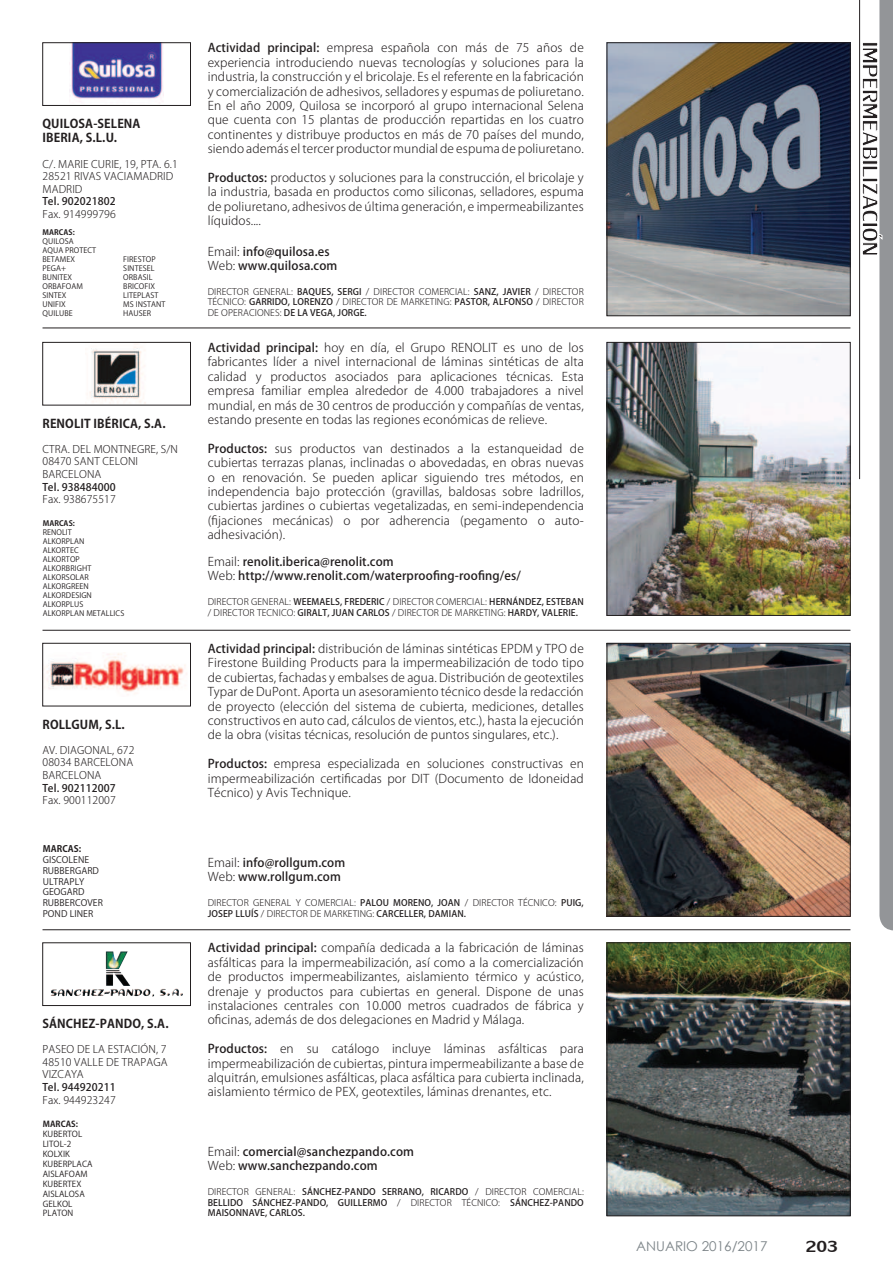
<style>
.page{position:relative;width:893px;height:1263px;background:#fff}
.page>*{position:absolute;margin:0;border:0;box-sizing:border-box;transform-origin:0 0}
.t1{font:24px "Lily UPC";color:#231f20}
.t2{font:13.5px "Century Gothic";color:#7b8387}
.t3{font:300 12px/14.4px "Koz Go Pro";letter-spacing:.01em;color:#231f20;text-align:justify}
.t4{font:500 12px/14.4px "Koz Go Pro";letter-spacing:.01em;color:#231f20}
.t5{font:700 12px/14.4px "Koz Go Pro";letter-spacing:.01em;color:#231f20}
.t6{font:300 10.5px/12.6px "Koz Go Pro";letter-spacing:.01em;color:#231f20}
.t7{font:500 10.5px "Koz Go Pro";letter-spacing:.01em;color:#231f20}
.t8{font:300 9px/10.5px "Koz Go Pro";letter-spacing:.01em;color:#231f20}
.t9{font:500 9px/10.5px "Koz Go Pro";letter-spacing:.01em;color:#231f20;text-align:justify}
.t10{font:9px/10.8px "Koz Go Pro";letter-spacing:.01em;color:#231f20}
.t11{font:700 9px "Koz Go Pro";letter-spacing:.01em;color:#231f20}
.t12{font:8.25px/9.9px "Koz Go Pro";letter-spacing:.01em;color:#231f20}
.t13{font:700 8.25px "Koz Go Pro";letter-spacing:.01em;color:#231f20}
.t14{font:7.5px/9px "Koz Go Pro";letter-spacing:.01em;color:#231f20}
.t15{font:700 7.5px "Koz Go Pro";letter-spacing:.01em;color:#231f20}
.s1{font-weight:500}
.s2{font-weight:300}
</style>
<div class="page">
<hr style="left:43px;top:328px;width:807px;height:1px;background:#231f20">
<hr style="left:43px;top:630px;width:807px;height:1px;background:#231f20">
<hr style="left:43px;top:929px;width:807px;height:1px;background:#231f20">
<img style="left:609px;top:344px;width:239px;height:270px">
<div style="left:607px;top:342px;width:243px;height:274px;border:1px solid #231f20"></div>
<img style="left:89px;top:344px;width:57px;height:59px">
<div style="left:43px;top:342px;width:148px;height:63px;border:1px solid #231f20"></div>
<img style="left:609px;top:645px;width:239px;height:269px">
<div style="left:607px;top:643px;width:243px;height:273px;border:1px solid #231f20"></div>
<img style="left:46px;top:653px;width:140px;height:39px">
<div style="left:43px;top:643px;width:148px;height:63px;border:1px solid #231f20"></div>
<img style="left:609px;top:944px;width:239px;height:270px">
<div style="left:607px;top:942px;width:243px;height:274px;border:1px solid #231f20"></div>
<img style="left:57px;top:951px;width:122px;height:46px">
<div style="left:43px;top:942px;width:148px;height:64px;border:1px solid #231f20"></div>
<img style="left:609px;top:45px;width:239px;height:269px">
<div style="left:607px;top:43px;width:243px;height:273px;border:1px solid #231f20"></div>
<img style="left:71px;top:45px;width:93px;height:57px">
<div style="left:43px;top:43px;width:148px;height:63px;border:1px solid #231f20"></div>
<svg style="left:862px;top:0;width:31px;height:930px"></svg>
<hr style="left:859px;top:0;width:1px;height:479px;background:#231f20">
<p class="t5" style="left:43px;top:117px;width:100px">QUILOSA-SELENA<br>IBERIA, S.L.U.</p>
<p class="t6" style="left:43px;top:157px;width:137px">C/. MARIE CURIE, 19, PTA. 6.1<br>28521 RIVAS VACIAMADRID<br>MADRID</p>
<p class="t7" style="left:43px;top:195px;width:75px">Tel. 902021802</p>
<p class="t6" style="left:43px;top:208px;width:75px">Fax. 914999796</p>
<p class="t15" style="left:43px;top:227px;width:34px">MARCAS:</p>
<p class="t14" style="left:43px;top:237px;width:55px">QUILOSA<br>AQUA PROTECT<br>BETAMEX<br>PEGA+<br>BUNITEX<br>ORBAFOAM<br>SINTEX<br>UNIFIX<br>QUILUBE</p>
<p class="t14" style="left:123px;top:255px;width:44px">FIRESTOP<br>SINTESEL<br>ORBASIL<br>BRICOFIX<br>LITEPLAST<br>MS INSTANT<br>HAUSER</p>
<p class="t5" style="left:43px;top:417px;width:125px">RENOLIT IBÉRICA, S.A.</p>
<p class="t6" style="left:43px;top:443px;width:137px">CTRA. DEL MONTNEGRE, S/N<br>08470 SANT CELONI<br>BARCELONA</p>
<p class="t7" style="left:43px;top:480px;width:75px">Tel. 938484000</p>
<p class="t6" style="left:43px;top:493px;width:75px">Fax. 938675517</p>
<p class="t15" style="left:43px;top:518px;width:34px">MARCAS:</p>
<p class="t14" style="left:43px;top:528px;width:83px">RENOLIT<br>ALKORPLAN<br>ALKORTEC<br>ALKORTOP<br>ALKORBRIGHT<br>ALKORSOLAR<br>ALKORGREEN<br>ALKORDESIGN<br>ALKORPLUS<br>ALKORPLAN METALLICS</p>
<p class="t5" style="left:43px;top:718px;width:84px">ROLLGUM, S.L.</p>
<p class="t6" style="left:43px;top:744px;width:93px;text-align:justify">AV. DIAGONAL, 672<br>08034 BARCELONA BARCELONA</p>
<p class="t7" style="left:43px;top:781px;width:75px">Tel. 902112007</p>
<p class="t6" style="left:43px;top:794px;width:75px">Fax. 900112007</p>
<p class="t11" style="left:43px;top:843px;width:40px">MARCAS:</p>
<p class="t10" style="left:43px;top:854px;width:62px">GISCOLENE<br>RUBBERGARD<br>ULTRAPLY<br>GEOGARD<br>RUBBERCOVER<br>POND LINER</p>
<p class="t5" style="left:43px;top:1017px;width:128px">SÁNCHEZ-PANDO, S.A.</p>
<p class="t6" style="left:43px;top:1043px;width:127px;text-align:justify">PASEO DE LA ESTACIÓN, 7<br>48510 VALLE DE TRAPAGA VIZCAYA</p>
<p class="t7" style="left:43px;top:1080px;width:75px">Tel. 944920211</p>
<p class="t6" style="left:43px;top:1093px;width:75px">Fax. 944923247</p>
<p class="t13" style="left:43px;top:1119px;width:37px">MARCAS:</p>
<p class="t12" style="left:43px;top:1129px;width:51px">KUBERTOL<br>LITOL-2<br>KOLXIK<br>KUBERPLACA<br>AISLAFOAM<br>KUBERTEX<br>AISLALOSA<br>GELKOL<br>PLATON</p>
<p class="t3" style="left:208px;top:41px;width:378px"><span class="s1">Actividad principal:</span> empresa española con más de 75 años de experiencia introduciendo nuevas tecnologías y soluciones para la industria, la construcción y el bricolaje. Es el referente en la fabricación y comercialización de adhesivos, selladores y espumas de poliuretano.<br>En el año 2009, Quilosa se incorporó al grupo internacional Selena que cuenta con 15 plantas de producción repartidas en los cuatro continentes y distribuye productos en más de 70 países del mundo, siendo además el tercer productor mundial de espuma de poliuretano.</p>
<p class="t3" style="left:208px;top:170px;width:378px"><span class="s1">Productos:</span> productos y soluciones para la construcción, el bricolaje y la industria, basada en productos como siliconas, selladores, espuma de poliuretano, adhesivos de última generación, e impermeabilizantes líquidos....</p>
<p class="t4" style="left:208px;top:245px;width:131px"><span class="s2">Email:</span> info@quilosa.es<br><span class="s2">Web:</span> www.quilosa.com</p>
<p class="t8" style="left:208px;top:286px;width:378px;text-align:justify">DIRECTOR GENERAL: <span class="s1">BAQUES, SERGI</span> / DIRECTOR COMERCIAL: <span class="s1">SANZ, JAVIER</span> / DIRECTOR TÉCNICO: <span class="s1">GARRIDO, LORENZO</span> / DIRECTOR DE MARKETING: <span class="s1">PASTOR, ALFONSO</span> / DIRECTOR DE OPERACIONES: <span class="s1">DE LA VEGA, JORGE.</span></p>
<p class="t3" style="left:208px;top:340px;width:378px"><span class="s1">Actividad principal:</span> hoy en día, el Grupo RENOLIT es uno de los fabricantes líder a nivel internacional de láminas sintéticas de alta calidad y productos asociados para aplicaciones técnicas. Esta empresa familiar emplea alrededor de 4.000 trabajadores a nivel mundial, en más de 30 centros de producción y compañías de ventas, estando presente en todas las regiones económicas de relieve.</p>
<p class="t3" style="left:208px;top:441px;width:378px"><span class="s1">Productos:</span> sus productos van destinados a la estanqueidad de cubiertas terrazas planas, inclinadas o abovedadas, en obras nuevas o en renovación. Se pueden aplicar siguiendo tres métodos, en independencia bajo protección (gravillas, baldosas sobre ladrillos, cubiertas jardines o cubiertas vegetalizadas, en semi-independencia (昀椀jaciones mecánicas) o por adherencia (pegamento o auto&shy;adhesivación).</p>
<p class="t4" style="left:208px;top:555px;width:315px"><span class="s2">Email:</span> renolit.iberica@renolit.com<br><span class="s2">Web:</span> http://www.renolit.com/waterproo昀椀ng-roo昀椀ng/es/</p>
<p class="t8" style="left:208px;top:597px;width:378px">DIRECTOR GENERAL: <span class="s1">WEEMAELS, FREDERIC</span> / DIRECTOR COMERCIAL: <span class="s1">HERNÁNDEZ, ESTEBAN </span>/ DIRECTOR TECNICO: <span class="s1">GIRALT, JUAN CARLOS</span> / DIRECTOR DE MARKETING: <span class="s1">HARDY, VALERIE.</span></p>
<p class="t3" style="left:208px;top:641px;width:378px"><span class="s1">Actividad principal:</span> distribución de láminas sintéticas EPDM y TPO de Firestone Building Products para la impermeabilización de todo tipo de cubiertas, fachadas y embalses de agua. Distribución de geotextiles Typar de DuPont. Aporta un asesoramiento técnico desde la redacción de proyecto (elección del sistema de cubierta, mediciones, detalles constructivos en auto cad, cálculos de vientos, etc.), hasta la ejecución de la obra (visitas técnicas, resolución de puntos singulares, etc.).</p>
<p class="t3" style="left:208px;top:757px;width:378px"><span class="s1">Productos:</span> empresa especializada en soluciones constructivas en impermeabilización certi昀椀cadas por DIT (Documento de Idoneidad Técnico) y Avis Technique.</p>
<p class="t4" style="left:208px;top:856px;width:139px"><span class="s2">Email:</span> info@rollgum.com<br><span class="s2">Web:</span> www.rollgum.com</p>
<p class="t8" style="left:208px;top:897px;width:378px">DIRECTOR GENERAL Y COMERCIAL: <span class="s1">PALOU MORENO, JOAN</span> / DIRECTOR TÉCNICO: <span class="s1">PUIG,<br>JOSEP LLUÍS</span> / DIRECTOR DE MARKETING: <span class="s1">CARCELLER, DAMIAN.</span></p>
<p class="t3" style="left:208px;top:941px;width:378px"><span class="s1">Actividad principal:</span> compañía dedicada a la fabricación de láminas asfálticas para la impermeabilización, así como a la comercialización de productos impermeabilizantes, aislamiento térmico y acústico, drenaje y productos para cubiertas en general. Dispone de unas instalaciones centrales con 10.000 metros cuadrados de fábrica y o昀椀cinas, además de dos delegaciones en Madrid y Málaga.</p>
<p class="t3" style="left:208px;top:1042px;width:378px"><span class="s1">Productos:</span> en su catálogo incluye láminas asfálticas para impermeabilización de cubiertas, pintura impermeabilizante a base de alquitrán, emulsiones asfálticas, placa asfáltica para cubierta inclinada, aislamiento térmico de PEX, geotextiles, láminas drenantes, etc.</p>
<p class="t4" style="left:208px;top:1145px;width:208px"><span class="s2">Email:</span> comercial@sanchezpando.com<br><span class="s2">Web:</span> www.sanchezpando.com</p>
<p class="t9" style="left:208px;top:1187px;width:378px"><span class="s2">DIRECTOR GENERAL:</span> SÁNCHEZ-PANDO SERRANO, RICARDO <span class="s2">/ DIRECTOR COMERCIAL:<br></span>BELLIDO SÁNCHEZ-PANDO, GUILLERMO <span class="s2">/ DIRECTOR TÉCNICO:</span> SÁNCHEZ-PANDO MAISONNAVE, CARLOS.</p>
<p class="t2" style="left:636px;top:1241px;width:133px">ANUARIO 2016/2017</p>
<h1 class="t1" style="left:806px;top:1229px;width:34px">203</h1>
</div>
